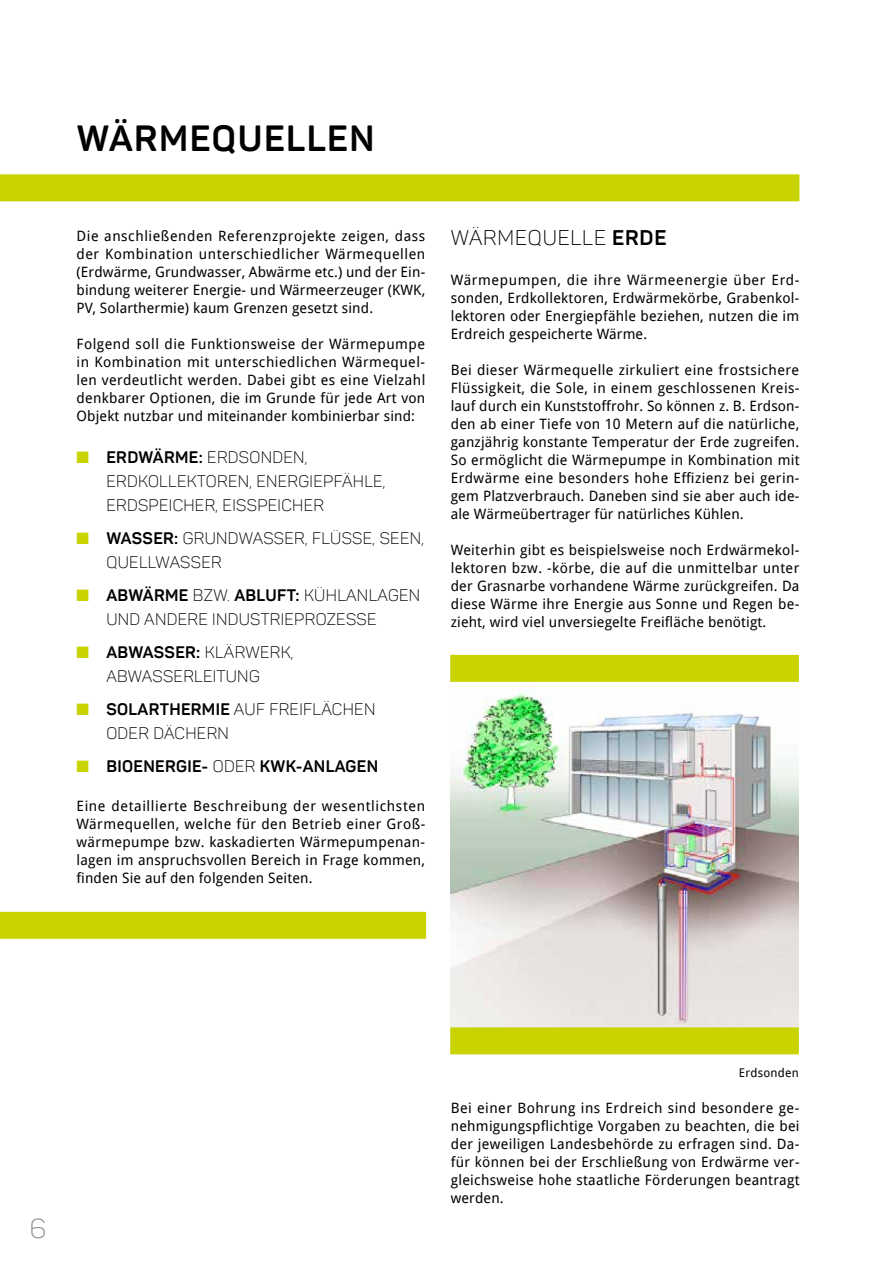
<style>
.page{position:relative;width:893px;height:1263px;background:#fff}
.page>*{position:absolute;margin:0;border:0;box-sizing:border-box;transform-origin:0 0}
.t1{font:700 36px "Panton";letter-spacing:.04em;color:#000}
.t2{font:300 27px "Panton";color:#929292}
.t3{font:300 21px "Panton";letter-spacing:.04em;color:#000}
.t4{font:300 16.5px/24px "Panton";letter-spacing:.02em;color:#000}
.t5{font:700 16.5px "Panton";letter-spacing:.02em;color:#000}
.t6{font:14.25px/18px "Droid Sans";letter-spacing:.01em;color:#000;text-align:justify}
.t7{font:12px "Droid Sans";letter-spacing:.02em;color:#000}
.s1{color:#c8d300}
.s2{font-weight:700}
.s3{font-weight:300}
</style>
<div class="page">
<div style="left:0;top:174px;width:799px;height:27px;background:#c8d300"></div>
<div style="left:0;top:912px;width:426px;height:27px;background:#c8d300"></div>
<img style="left:451px;top:693px;width:348px;height:334px">
<div style="left:450px;top:655px;width:349px;height:27px;background:#c8d300"></div>
<div style="left:450px;top:1027px;width:349px;height:27px;background:#c8d300"></div>
<h1 class="t1" style="left:77px;top:115px;width:299px">WÄRMEQUELLEN</h1>
<p class="t6" style="left:77px;top:226px;width:350px">Die anschließenden Referenzprojekte zeigen, dass der Kombination unterschiedlicher Wärmequellen (Erdwärme, Grundwasser, Abwärme etc.) und der Ein&shy;bindung weiterer Energie- und Wärmeerzeuger (KWK, PV, Solarthermie) kaum Grenzen gesetzt sind.</p>
<p class="t6" style="left:77px;top:334px;width:350px">Folgend soll die Funktionsweise der Wärmepumpe in Kombination mit unterschiedlichen Wärmequel&shy;len verdeutlicht werden. Dabei gibt es eine Vielzahl denkbarer Optionen, die im Grunde für jede Art von Objekt nutzbar und miteinander kombinierbar sind:</p>
<p class="t4" style="left:106px;top:445px;width:281px;text-indent:-30px"><span class="s1">■</span> <span class="s2">ERDWÄRME:</span> ERDSONDEN,<br>ERDKOLLEKTOREN, ENERGIEPFÄHLE,<br>ERDSPEICHER, EISSPEICHER</p>
<p class="t4" style="left:106px;top:526px;width:319px;text-indent:-30px"><span class="s1">■</span> <span class="s2">WASSER:</span> GRUNDWASSER, FLÜSSE, SEEN,<br>QUELLWASSER</p>
<p class="t4" style="left:106px;top:583px;width:315px;text-indent:-30px"><span class="s1">■</span> <span class="s2">ABWÄRME</span> BZW. <span class="s2">ABLUFT:</span> KÜHLANLAGEN<br>UND ANDERE INDUSTRIEPROZESSE</p>
<p class="t4" style="left:77px;top:640px;width:218px;text-align:center"><span class="s1">■</span> <span class="s2">ABWASSER:</span> KLÄRWERK,<br>ABWASSERLEITUNG</p>
<p class="t4" style="left:106px;top:697px;width:270px;text-indent:-30px"><span class="s1">■</span> <span class="s2">SOLARTHERMIE</span> AUF FREIFLÄCHEN<br>ODER DÄCHERN</p>
<p class="t5" style="left:77px;top:755px;width:303px"><span class="s1">■</span> BIOENERGIE- <span class="s3">ODER</span> KWK-ANLAGEN</p>
<p class="t6" style="left:77px;top:797px;width:350px">Eine detaillierte Beschreibung der wesentlichsten Wärmequellen, welche für den Betrieb einer Groß&shy;wärmepumpe bzw. kaskadierten Wärmepumpenan&shy;lagen im anspruchsvollen Bereich in Frage kommen, finden Sie auf den folgenden Seiten.</p>
<h3 class="t3" style="left:451px;top:225px;width:217px">WÄRMEQUELLE <span class="s2">ERDE</span></h3>
<p class="t6" style="left:451px;top:271px;width:350px">Wärmepumpen, die ihre Wärmeenergie über Erd&shy;sonden, Erdkollektoren, Erdwärmekörbe, Grabenkol&shy;lektoren oder Energiepfähle beziehen, nutzen die im Erdreich gespeicherte Wärme.</p>
<p class="t6" style="left:451px;top:361px;width:350px">Bei dieser Wärmequelle zirkuliert eine frostsichere Flüssigkeit, die Sole, in einem geschlossenen Kreis&shy;lauf durch ein Kunststoffrohr. So können z. B. Erdson&shy;den ab einer Tiefe von 10 Metern auf die natürliche, ganzjährig konstante Temperatur der Erde zugreifen.<br>So ermöglicht die Wärmepumpe in Kombination mit Erdwärme eine besonders hohe Effizienz bei gerin&shy;gem Platzverbrauch. Daneben sind sie aber auch ide&shy;ale Wärmeübertrager für natürliches Kühlen.</p>
<p class="t6" style="left:451px;top:541px;width:350px">Weiterhin gibt es beispielsweise noch Erdwärmekol&shy;lektoren bzw. -körbe, die auf die unmittelbar unter der Grasnarbe vorhandene Wärme zurückgreifen. Da diese Wärme ihre Energie aus Sonne und Regen be&shy;zieht, wird viel unversiegelte Freifläche benötigt.</p>
<h2 class="t2" style="left:30px;top:1212px;width:18px">6</h2>
<p class="t7" style="left:739px;top:1065px;width:61px">Erdsonden</p>
<p class="t6" style="left:451px;top:1099px;width:350px">Bei einer Bohrung ins Erdreich sind besondere ge&shy;nehmigungspflichtige Vorgaben zu beachten, die bei der jeweiligen Landesbehörde zu erfragen sind. Da&shy;für können bei der Erschließung von Erdwärme ver&shy;gleichsweise hohe staatliche Förderungen beantragt werden.</p>
</div>
